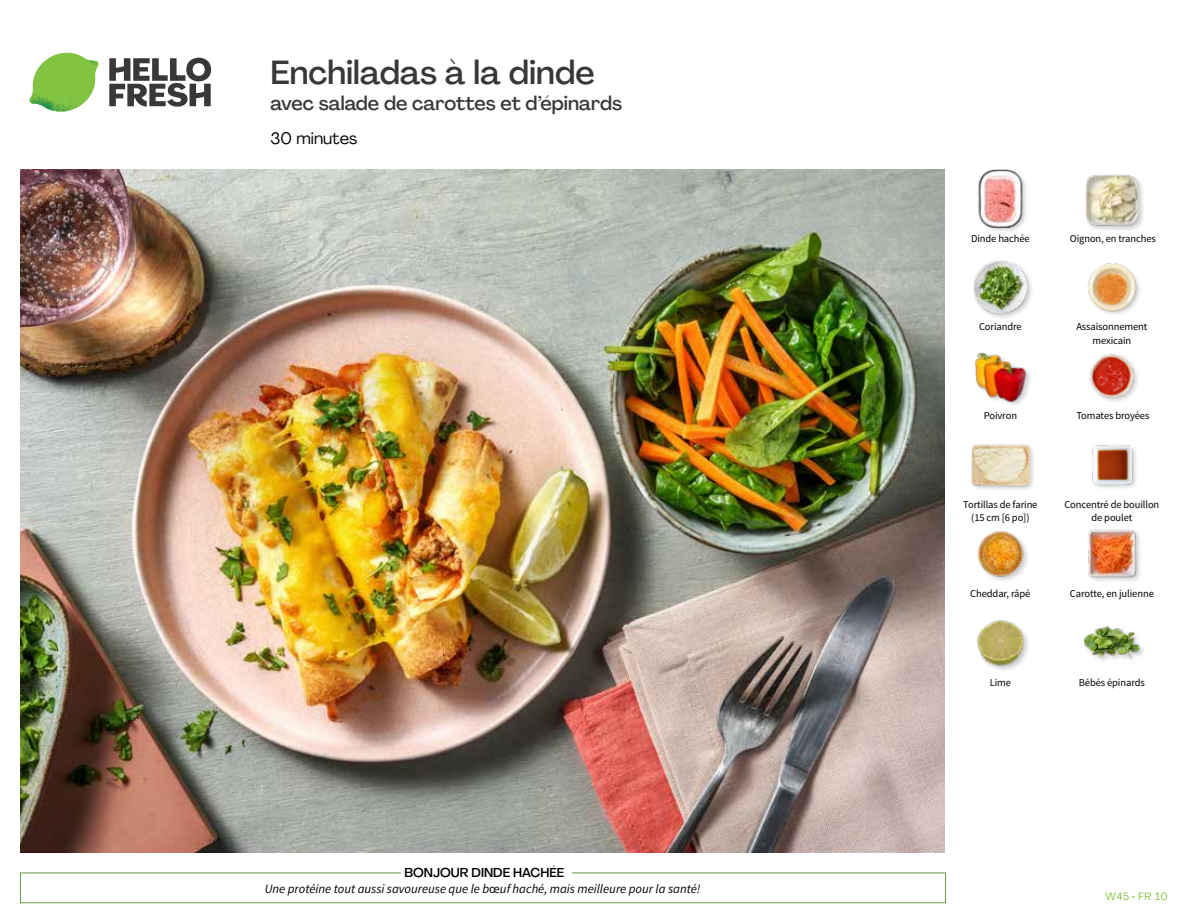
<style>
.page{position:relative;width:1188px;height:918px;background:#fff}
.page>*{position:absolute;margin:0;border:0;box-sizing:border-box;transform-origin:0 0}
.t1{font:500 33px "Agrandir";color:#383839}
.t2{font:500 19.5px "Agrandir";color:#383839}
.t3{font:16.5px "Agrandir";color:#000}
.t4{font:italic 12.75px "Source Sans Pro";color:#000}
.t5{font:500 12.75px "Agrandir";color:#000}
.t6{font:10.5px/13.5px "Source Sans Pro";letter-spacing:-.01em;color:#000;text-align:center}
.t7{font:10.5px "Agrandir";letter-spacing:.05em;color:#82c341}
.s1{font-style:normal}
</style>
<div class="page">
<svg style="left:109px;top:57px;width:102px;height:50px"></svg>
<svg style="left:34px;top:53px;width:62px;height:40px"></svg>
<img style="left:67px;top:53px;width:32px;height:26px">
<img style="left:33px;top:75px;width:59px;height:11px">
<img style="left:29px;top:79px;width:61px;height:33px">
<img style="left:65px;top:86px;width:27px;height:25px">
<div style="left:20px;top:873px;width:926px;height:30px;border:1px solid #609f43"></div>
<div style="left:401px;top:865px;width:171px;height:15px;background:#fff"></div>
<img style="left:21px;top:170px;width:924px;height:682px">
<div style="left:1083px;top:625px;width:64px;height:41px;background:#000;opacity:.2"></div>
<img style="left:1083px;top:625px;width:58px;height:41px">
<img style="left:977px;top:620px;width:50px;height:49px">
<img style="left:1088px;top:529px;width:52px;height:52px">
<img style="left:977px;top:530px;width:51px;height:51px">
<img style="left:1092px;top:445px;width:44px;height:43px">
<div style="left:971px;top:443px;width:65px;height:49px;background:#000;opacity:.2"></div>
<img style="left:972px;top:443px;width:57px;height:49px">
<img style="left:1090px;top:354px;width:48px;height:48px">
<div style="left:974px;top:352px;width:59px;height:56px;background:#000;opacity:.2"></div>
<img style="left:974px;top:352px;width:53px;height:50px">
<img style="left:1087px;top:263px;width:53px;height:51px">
<div style="left:972px;top:260px;width:62px;height:61px;background:#000;opacity:.2"></div>
<img style="left:974px;top:260px;width:53px;height:54px">
<div style="left:1084px;top:174px;width:62px;height:59px;background:#000;opacity:.2"></div>
<img style="left:1085px;top:174px;width:54px;height:53px">
<div style="left:978px;top:169px;width:50px;height:65px;background:#000;opacity:.2"></div>
<img style="left:978px;top:170px;width:50px;height:57px">
<h1 class="t1" style="left:271px;top:52px;width:326px">Enchiladas à la dinde</h1>
<h2 class="t2" style="left:271px;top:91px;width:353px">avec salade de carottes et d’épinards</h2>
<h3 class="t3" style="left:271px;top:128px;width:88px">30 minutes</h3>
<p class="t5" style="left:405px;top:864px;width:161px">BONJOUR DINDE HACHÉE</p>
<p class="t4" style="left:265px;top:881px;width:437px">Une protéine tout aussi savoureuse que le b<span class="s1">œ</span>uf haché, mais meilleure pour la santé!</p>
<p class="t6" style="left:971px;top:232px;width:60px">Dinde hachée</p>
<p class="t6" style="left:979px;top:320px;width:44px">Coriandre</p>
<p class="t6" style="left:1070px;top:232px;width:88px">Oignon, en tranches</p>
<p class="t6" style="left:1076px;top:320px;width:73px">Assaisonnement mexicain</p>
<p class="t6" style="left:984px;top:409px;width:35px">Poivron</p>
<p class="t6" style="left:1076px;top:409px;width:75px">Tomates broyées</p>
<p class="t6" style="left:963px;top:498px;width:76px">Tortillas de farine (15 cm [6 po])</p>
<p class="t6" style="left:1064px;top:498px;width:96px">Concentré de bouillon de poulet</p>
<p class="t6" style="left:970px;top:587px;width:62px">Cheddar, râpé</p>
<p class="t6" style="left:1070px;top:587px;width:85px">Carotte, en julienne</p>
<p class="t6" style="left:990px;top:675px;width:23px">Lime</p>
<p class="t6" style="left:1079px;top:675px;width:68px">Bébés épinards</p>
<p class="t7" style="left:1105px;top:890px;width:64px">W45 • FR 10</p>
</div>
